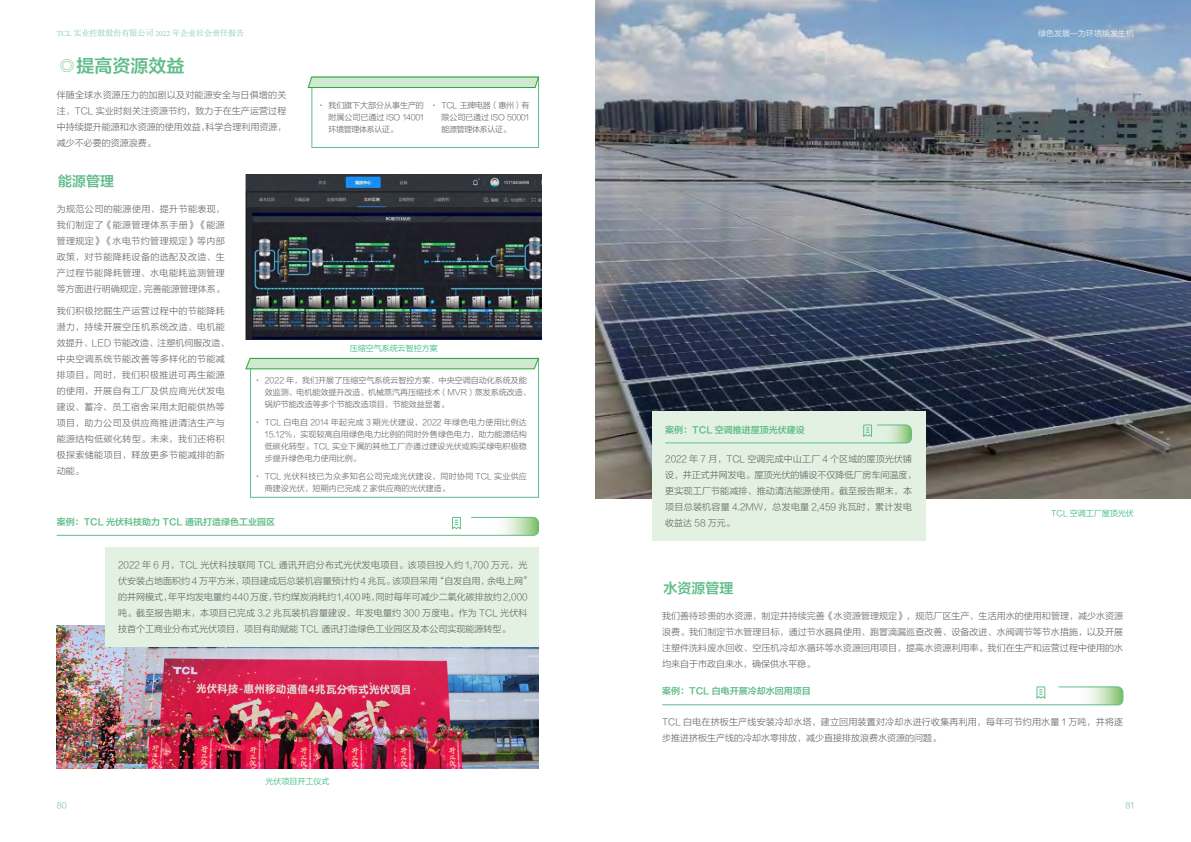
<style>
.page{position:relative;width:1191px;height:842px;background:#fff}
.page>*{position:absolute;margin:0;border:0;box-sizing:border-box;transform-origin:0 0}
.t1{font:18px "FZLTZCHJW GB1 0";color:#60bc89}
.t2{font:14px "FZLTZCHJW GB1 0";color:#60bc89}
.t3{font:9px/16px "FZLTXHJW GB1 0";letter-spacing:.01em;color:#595757;text-align:justify}
.t4{font:9px/16px "FZLTXHJW GB1 0";letter-spacing:.045em;color:#595757}
.t5{font:9px "FZLTZCHJW GB1 0";color:#60bc89}
.t6{font:8px/12px "FZLTXHJW GB1 0";color:#595757;text-align:justify}
.t7{font:8px/12px "FZLTXHJW GB1 0";letter-spacing:.035em;color:#595757}
.t8{font:8px "FZLTXHJW GB1 0";color:#13ae67}
.t9{font:300 8px "Adobe Song Std";color:#60bc89}
.t10{font:8px "FZLTXHJW GB1 0";color:#fff}
.t11{font:8px "FZLTXHJW GB1 0";color:#60bc89}
.s1{font-family:"FZLTXHJW GB1 0"}
.s2{font-family:"FZLTZCHJW GB1 0"}
</style>
<div class="page">
<div style="left:312px;top:77px;width:227px;height:71px;border:1px solid #60bc89"></div>
<svg style="left:308px;top:77px;width:231px;height:11px;background:#b7deba"></svg>
<img style="left:245px;top:174px;width:297px;height:165px">
<svg style="left:56px;top:517px;width:483px;height:19px"></svg>
<img style="left:57px;top:626px;width:481px;height:143px">
<div style="left:106px;top:547px;width:433px;height:99px;background:#e3f1e3"></div>
<img style="left:595px;top:0;width:596px;height:499px">
<div style="left:652px;top:412px;width:273px;height:129px;background:#e3f1e3"></div>
<svg style="left:665px;top:424px;width:247px;height:19px"></svg>
<svg style="left:662px;top:686px;width:461px;height:19px"></svg>
<div style="left:250px;top:358px;width:289px;height:139px;border:1px solid #60bc89"></div>
<svg style="left:245px;top:358px;width:294px;height:11px;background:#b8deba"></svg>
<p class="t9" style="left:57px;top:29px;width:189px">TCL 实业控股股份有限公司 2022 年企业社会责任报告</p>
<p class="t10" style="left:1038px;top:29px;width:97px">绿色发展—为环境焕发生机</p>
<h1 class="t1" style="left:58px;top:56px;width:128px"><span class="s1">◎</span>提高资源效益</h1>
<p class="t3" style="left:57px;top:88px;width:231px">伴随全球水资源压力的加剧以及对能源安全与日俱增的关注，TCL 实业时刻关注资源节约，致力于在生产运营过程中持续提升能源和水资源的使用效益，科学合理利用资源，减少不必要的资源浪费。</p>
<h2 class="t2" style="left:58px;top:174px;width:57px">能源管理</h2>
<p class="t6" style="left:328px;top:99px;width:97px;text-indent:-11px"><span class="s2">·</span> 我们旗下大部分从事生产的附属公司已通过 ISO 14001环境管理体系认证。</p>
<p class="t6" style="left:441px;top:99px;width:89px;text-indent:-11px"><span class="s2">·</span> TCL 王牌电器（惠州）有限公司已通过 ISO 50001能源管理体系认证。</p>
<p class="t3" style="left:57px;top:201px;width:170px">为规范公司的能源使用、提升节能表现，我们制定了《能源管理体系手册》《能源管理规定》《水电节约管理规定》等内部政策，对节能降耗设备的选配及改造、生产过程节能降耗管理、水电能耗监测管理等方面进行明确规定，完善能源管理体系。</p>
<p class="t4" style="left:57px;top:303px;width:174px">我们积极挖掘生产运营过程中的节能降耗潜力，持续开展空压机系统改造、电机能效提升、LED 节能改造、注塑机伺服改造、中央空调系统节能改善等多样化的节能减排项目。同时，我们积极推进可再生能源的使用，开展自有工厂及供应商光伏发电建设、蓄冷、员工宿舍采用太阳能供热等项目，助力公司及供应商推进清洁生产与能源结构低碳化转型。未来，我们还将积极探索储能项目，释放更多节能减排的新动能。</p>
<p class="t8" style="left:350px;top:344px;width:89px">压缩空气系统云智控方案</p>
<p class="t6" style="left:265px;top:375px;width:267px;text-align:left;text-indent:-11px"><span class="s2">·</span> 2022 年，我们开展了压缩空气系统云智控方案、中央空调自动化系统及能效监测、电机能效提升改造、机械蒸汽再压缩技术（MVR）蒸发系统改造、锅炉节能改造等多个节能改造项目，节能效益显著。</p>
<p class="t6" style="left:265px;top:417px;width:263px;text-indent:-11px"><span class="s2">·</span> TCL 白电自 2014 年起完成 3 期光伏建设，2022 年绿色电力使用比例达15.12%，实现较高自用绿色电力比例的同时外售绿色电力，助力能源结构低碳化转型。TCL 实业下属的其他工厂亦通过建设光伏或购买绿电积极稳步提升绿色电力使用比例。</p>
<p class="t7" style="left:265px;top:470px;width:264px;text-indent:-11px"><span class="s2">·</span> TCL 光伏科技已为众多知名公司完成光伏建设，同时协同 TCL 实业供应商建设光伏，短期内已完成 2 家供应商的光伏建造。</p>
<p class="t5" style="left:57px;top:517px;width:220px">案例：TCL 光伏科技助力 TCL 通讯打造绿色工业园区</p>
<p class="t3" style="left:118px;top:558px;width:415px;text-align:left">2022 年 6 月，TCL 光伏科技联同 TCL 通讯开启分布式光伏发电项目。该项目投入约 1,700 万元，光伏安装占地面积约 4 万平方米，项目建成后总装机容量预计约 4 兆瓦。该项目采用“自发自用，余电上网”的并网模式，年平均发电量约440万度，节约煤炭消耗约1,400吨，同时每年可减少二氧化碳排放约2,000吨。截至报告期末，本项目已完成 3.2 兆瓦装机容量建设，年发电量约 300 万度电。作为 TCL 光伏科技首个工商业分布式光伏项目，项目有助赋能 TCL 通讯打造绿色工业园区及本公司实现能源转型。</p>
<p class="t8" style="left:265px;top:777px;width:65px">光伏项目开工仪式</p>
<p class="t5" style="left:665px;top:424px;width:141px">案例：TCL 空调推进屋顶光伏建设</p>
<p class="t3" style="left:665px;top:451px;width:253px;text-align:left">2022 年 7 月，TCL 空调完成中山工厂 4 个区域的屋顶光伏铺设，并正式并网发电。屋顶光伏的铺设不仅降低厂房车间温度，更实现工厂节能减排、推动清洁能源使用。截至报告期末，本项目总装机容量 4.2MW，总发电量 2,459 兆瓦时，累计发电收益达 58 万元。</p>
<p class="t8" style="left:1051px;top:509px;width:84px">TCL 空调工厂屋顶光伏</p>
<h2 class="t2" style="left:663px;top:580px;width:71px">水资源管理</h2>
<p class="t3" style="left:662px;top:608px;width:462px">我们善待珍贵的水资源，制定并持续完善《水资源管理规定》，规范厂区生产、生活用水的使用和管理，减少水资源浪费。我们制定节水管理目标，通过节水器具使用、跑冒滴漏巡查改善、设备改进、水阀调节等节水措施，以及开展注塑件洗料废水回收、空压机冷却水循环等水资源回用项目，提高水资源利用率。我们在生产和运营过程中使用的水均来自于市政自来水，确保供水平稳。</p>
<p class="t5" style="left:662px;top:686px;width:150px">案例：TCL 白电开展冷却水回用项目</p>
<p class="t3" style="left:662px;top:714px;width:462px">TCL 白电在挤板生产线安装冷却水塔，建立回用装置对冷却水进行收集再利用，每年可节约用水量 1 万吨，并将逐步推进挤板生产线的冷却水零排放，减少直接排放浪费水资源的问题。</p>
<p class="t11" style="left:57px;top:801px;width:11px">80</p>
<p class="t11" style="left:1125px;top:801px;width:10px">81</p>
</div>
